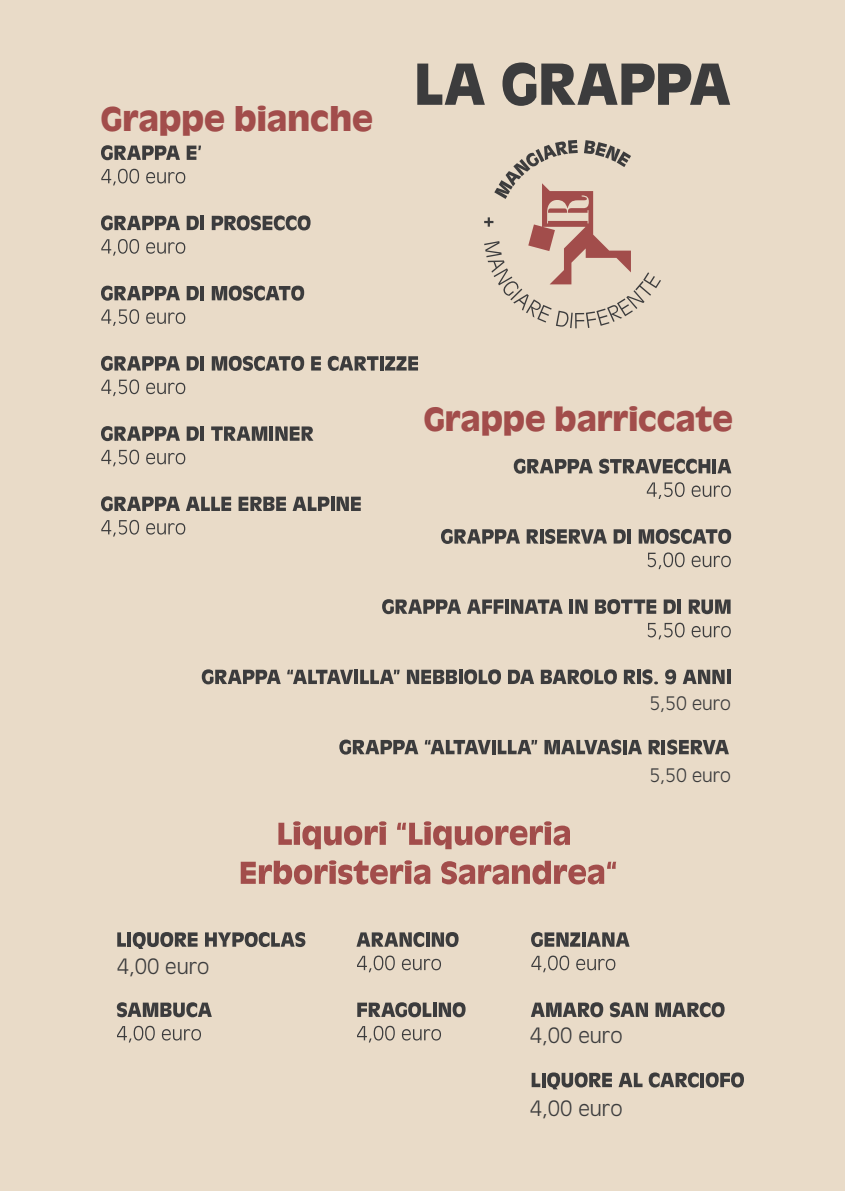
<style>
.page{position:relative;width:845px;height:1191px;background:#e9dbc8}
.page>*{position:absolute;margin:0;border:0;box-sizing:border-box;transform-origin:0 0}
.t1{font:700 35.8px "Antique Oli";color:#a24d4b}
.t2{font:700 35.2px "Antique Oli";color:#a24d4b}
.t3{font:300 23.2px "Antique Oli";color:#3c3c3d}
.t4{font:300 20.4px "Antique Oli";color:#3c3c3d}
</style>
<div class="page">
<svg style="left:417px;top:64px;width:68px;height:41px"></svg>
<svg style="left:502px;top:62px;width:228px;height:44px"></svg>
<svg style="left:513px;top:459px;width:79px;height:15px"></svg>
<svg style="left:599px;top:459px;width:111px;height:15px"></svg>
<hr style="left:712px;top:459px;width:4px;height:14px;background:#3c3c3d">
<svg style="left:717px;top:459px;width:14px;height:14px"></svg>
<svg style="left:646px;top:482px;width:38px;height:17px"></svg>
<svg style="left:691px;top:485px;width:39px;height:12px"></svg>
<svg style="left:441px;top:529px;width:79px;height:15px"></svg>
<svg style="left:526px;top:529px;width:12px;height:14px"></svg>
<svg style="left:540px;top:529px;width:3px;height:14px"></svg>
<svg style="left:545px;top:529px;width:62px;height:15px"></svg>
<svg style="left:613px;top:529px;width:12px;height:14px"></svg>
<hr style="left:627px;top:529px;width:4px;height:14px;background:#3c3c3d">
<svg style="left:638px;top:529px;width:93px;height:15px"></svg>
<svg style="left:647px;top:552px;width:37px;height:17px"></svg>
<svg style="left:691px;top:556px;width:39px;height:11px"></svg>
<svg style="left:382px;top:599px;width:79px;height:15px"></svg>
<svg style="left:467px;top:599px;width:36px;height:15px"></svg>
<hr style="left:505px;top:599px;width:4px;height:15px;background:#3c3c3d">
<svg style="left:511px;top:599px;width:51px;height:15px"></svg>
<hr style="left:569px;top:599px;width:4px;height:15px;background:#3c3c3d">
<svg style="left:575px;top:599px;width:12px;height:15px"></svg>
<svg style="left:595px;top:599px;width:61px;height:15px"></svg>
<svg style="left:663px;top:599px;width:13px;height:15px"></svg>
<hr style="left:677px;top:599px;width:4px;height:15px;background:#3c3c3d">
<svg style="left:688px;top:599px;width:42px;height:15px"></svg>
<svg style="left:647px;top:622px;width:37px;height:17px"></svg>
<svg style="left:691px;top:626px;width:39px;height:11px"></svg>
<svg style="left:202px;top:669px;width:79px;height:15px"></svg>
<svg style="left:287px;top:669px;width:66px;height:15px"></svg>
<hr style="left:354px;top:669px;width:4px;height:15px;background:#3c3c3d">
<svg style="left:360px;top:669px;width:39px;height:15px"></svg>
<svg style="left:407px;top:669px;width:50px;height:15px"></svg>
<hr style="left:459px;top:669px;width:3px;height:15px;background:#3c3c3d">
<svg style="left:464px;top:669px;width:37px;height:15px"></svg>
<svg style="left:508px;top:669px;width:26px;height:15px"></svg>
<svg style="left:541px;top:669px;width:76px;height:15px"></svg>
<svg style="left:624px;top:669px;width:11px;height:15px"></svg>
<svg style="left:637px;top:669px;width:3px;height:15px"></svg>
<svg style="left:642px;top:669px;width:16px;height:15px"></svg>
<svg style="left:665px;top:669px;width:11px;height:15px"></svg>
<svg style="left:682px;top:669px;width:42px;height:15px"></svg>
<svg style="left:727px;top:669px;width:3px;height:15px"></svg>
<svg style="left:339px;top:739px;width:79px;height:15px"></svg>
<svg style="left:425px;top:740px;width:65px;height:14px"></svg>
<hr style="left:492px;top:740px;width:3px;height:14px;background:#3c3c3d">
<svg style="left:498px;top:740px;width:39px;height:14px"></svg>
<svg style="left:544px;top:739px;width:77px;height:15px"></svg>
<hr style="left:623px;top:740px;width:4px;height:14px;background:#3c3c3d">
<svg style="left:628px;top:740px;width:14px;height:14px"></svg>
<svg style="left:648px;top:740px;width:12px;height:14px"></svg>
<hr style="left:661px;top:740px;width:4px;height:14px;background:#3c3c3d">
<svg style="left:667px;top:739px;width:62px;height:15px"></svg>
<svg style="left:101px;top:145px;width:79px;height:15px"></svg>
<svg style="left:187px;top:146px;width:14px;height:14px"></svg>
<svg style="left:101px;top:169px;width:38px;height:16px"></svg>
<svg style="left:146px;top:172px;width:39px;height:11px"></svg>
<svg style="left:101px;top:215px;width:79px;height:15px"></svg>
<svg style="left:187px;top:216px;width:12px;height:14px"></svg>
<hr style="left:200px;top:216px;width:4px;height:14px;background:#3c3c3d">
<svg style="left:212px;top:215px;width:98px;height:15px"></svg>
<svg style="left:101px;top:239px;width:38px;height:17px"></svg>
<svg style="left:146px;top:242px;width:39px;height:12px"></svg>
<svg style="left:101px;top:286px;width:79px;height:15px"></svg>
<svg style="left:187px;top:286px;width:12px;height:14px"></svg>
<hr style="left:200px;top:286px;width:4px;height:14px;background:#3c3c3d">
<svg style="left:212px;top:286px;width:92px;height:15px"></svg>
<svg style="left:101px;top:309px;width:38px;height:17px"></svg>
<svg style="left:146px;top:312px;width:39px;height:12px"></svg>
<svg style="left:101px;top:356px;width:79px;height:15px"></svg>
<svg style="left:187px;top:356px;width:12px;height:14px"></svg>
<hr style="left:200px;top:356px;width:4px;height:14px;background:#3c3c3d">
<svg style="left:212px;top:356px;width:92px;height:15px"></svg>
<svg style="left:311px;top:356px;width:10px;height:14px"></svg>
<svg style="left:328px;top:356px;width:50px;height:15px"></svg>
<hr style="left:380px;top:356px;width:3px;height:14px;background:#3c3c3d">
<svg style="left:385px;top:356px;width:33px;height:14px"></svg>
<svg style="left:101px;top:379px;width:38px;height:17px"></svg>
<svg style="left:146px;top:383px;width:39px;height:11px"></svg>
<svg style="left:101px;top:426px;width:79px;height:15px"></svg>
<svg style="left:187px;top:426px;width:12px;height:15px"></svg>
<hr style="left:200px;top:426px;width:4px;height:15px;background:#3c3c3d">
<svg style="left:211px;top:426px;width:56px;height:15px"></svg>
<hr style="left:269px;top:426px;width:4px;height:15px;background:#3c3c3d">
<svg style="left:275px;top:426px;width:38px;height:15px"></svg>
<svg style="left:101px;top:449px;width:38px;height:17px"></svg>
<svg style="left:146px;top:453px;width:39px;height:11px"></svg>
<svg style="left:101px;top:496px;width:79px;height:15px"></svg>
<svg style="left:186px;top:496px;width:45px;height:15px"></svg>
<svg style="left:238px;top:496px;width:48px;height:15px"></svg>
<svg style="left:292px;top:496px;width:37px;height:15px"></svg>
<hr style="left:331px;top:496px;width:3px;height:15px;background:#3c3c3d">
<svg style="left:336px;top:496px;width:25px;height:15px"></svg>
<svg style="left:101px;top:520px;width:38px;height:16px"></svg>
<svg style="left:146px;top:523px;width:39px;height:11px"></svg>
<svg style="left:484px;top:140px;width:177px;height:188px"></svg>
<svg style="left:278px;top:821px;width:108px;height:28px"></svg>
<svg style="left:397px;top:821px;width:173px;height:28px"></svg>
<svg style="left:241px;top:860px;width:189px;height:24px"></svg>
<svg style="left:441px;top:860px;width:175px;height:24px"></svg>
<svg style="left:117px;top:932px;width:9px;height:14px"></svg>
<hr style="left:127px;top:932px;width:4px;height:14px;background:#3c3c3d">
<svg style="left:133px;top:932px;width:64px;height:17px"></svg>
<svg style="left:205px;top:932px;width:100px;height:15px"></svg>
<svg style="left:117px;top:1002px;width:95px;height:15px"></svg>
<svg style="left:117px;top:1025px;width:38px;height:17px"></svg>
<svg style="left:162px;top:1029px;width:39px;height:11px"></svg>
<svg style="left:531px;top:932px;width:49px;height:15px"></svg>
<hr style="left:582px;top:932px;width:4px;height:14px;background:#3c3c3d">
<svg style="left:587px;top:932px;width:42px;height:14px"></svg>
<svg style="left:531px;top:955px;width:38px;height:17px"></svg>
<svg style="left:576px;top:958px;width:39px;height:12px"></svg>
<svg style="left:531px;top:1002px;width:72px;height:15px"></svg>
<svg style="left:609px;top:1002px;width:39px;height:15px"></svg>
<svg style="left:655px;top:1002px;width:69px;height:15px"></svg>
<svg style="left:531px;top:1072px;width:9px;height:15px"></svg>
<svg style="left:542px;top:1073px;width:3px;height:14px"></svg>
<svg style="left:547px;top:1072px;width:65px;height:17px"></svg>
<svg style="left:618px;top:1072px;width:24px;height:15px"></svg>
<svg style="left:648px;top:1072px;width:50px;height:15px"></svg>
<hr style="left:700px;top:1072px;width:4px;height:15px;background:#3c3c3d">
<svg style="left:705px;top:1072px;width:39px;height:15px"></svg>
<svg style="left:356px;top:932px;width:68px;height:15px"></svg>
<hr style="left:426px;top:932px;width:3px;height:14px;background:#3c3c3d">
<svg style="left:432px;top:932px;width:26px;height:15px"></svg>
<svg style="left:357px;top:955px;width:38px;height:17px"></svg>
<svg style="left:402px;top:958px;width:39px;height:12px"></svg>
<svg style="left:357px;top:1002px;width:74px;height:15px"></svg>
<hr style="left:433px;top:1002px;width:3px;height:15px;background:#3c3c3d">
<svg style="left:439px;top:1002px;width:26px;height:15px"></svg>
<svg style="left:357px;top:1025px;width:38px;height:17px"></svg>
<svg style="left:402px;top:1029px;width:39px;height:11px"></svg>
<h1 class="t1" style="left:101px;top:99px;width:274px">Grappe bianche</h1>
<p class="t3" style="left:117px;top:953px;width:94px">4,00 euro</p>
<h2 class="t2" style="left:424px;top:399px;width:311px">Grappe barriccate</h2>
<p class="t4" style="left:649px;top:693px;width:83px">5,50 euro</p>
<p class="t4" style="left:649px;top:764px;width:83px">5,50 euro</p>
<p class="t3" style="left:530px;top:1022px;width:94px">4,00 euro</p>
<p class="t3" style="left:530px;top:1096px;width:94px">4,00 euro</p>
</div>
